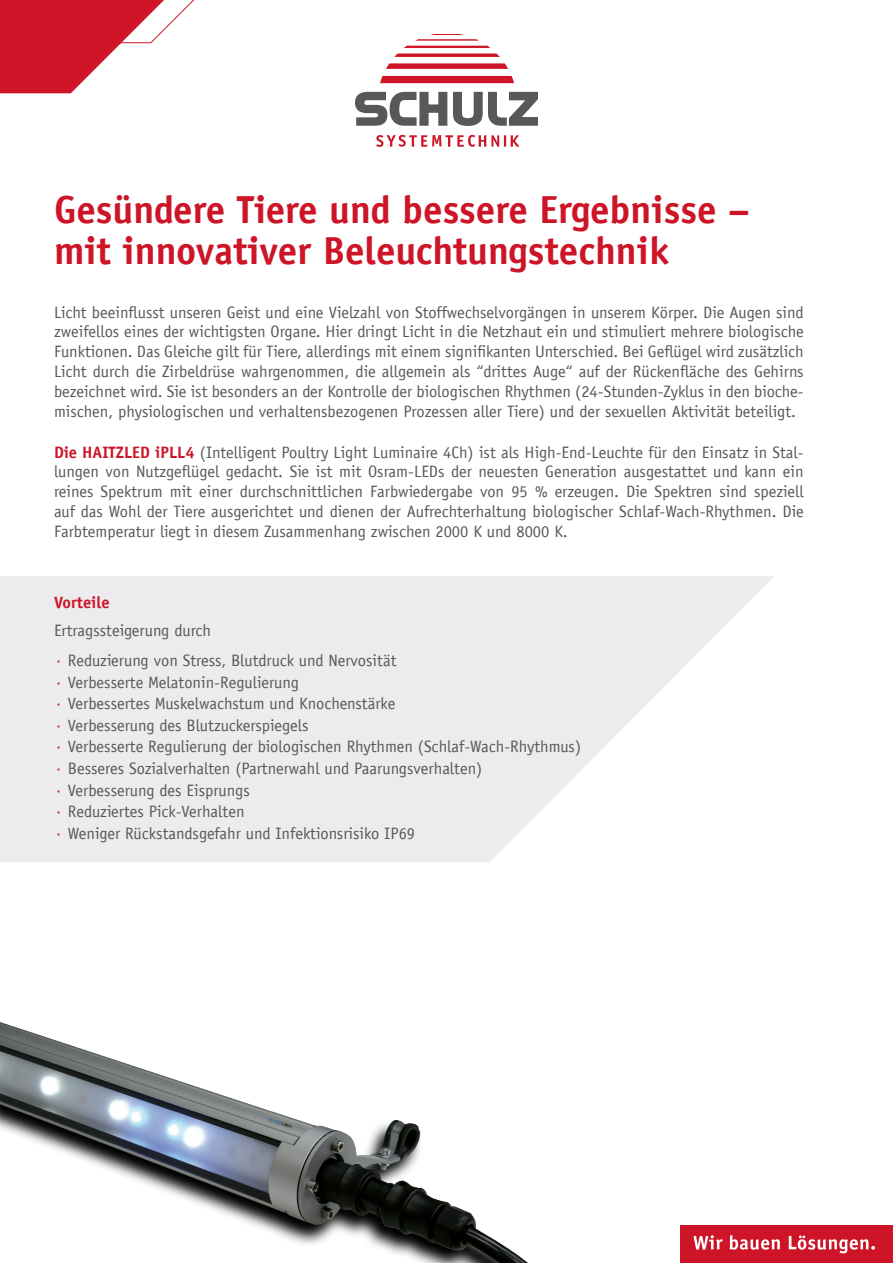
<style>
.page{position:relative;width:893px;height:1263px;background:#fff}
.page>*{position:absolute;margin:0;border:0;box-sizing:border-box;transform-origin:0 0}
.t1{font:700 39px/40.5px "Officina Sans";color:#cd1527}
.t2{font:16.5px/19.8px "Officina Sans";color:#57585a;text-align:justify}
.t3{font:700 16.5px "Officina Sans";color:#cd1527}
.s1{font-weight:700;color:#cd1527}
.s2{font-size:18px;color:#d23532}
</style>
<div class="page">
<svg style="left:0;top:576px;width:774px;height:286px;fill:#ececee"></svg>
<svg style="left:0;top:43px;width:538px;height:50px"></svg>
<svg style="left:0;top:0;width:195px;height:43px"></svg>
<svg style="left:680px;top:1225px;width:213px;height:38px"></svg>
<img style="left:0;top:1022px;width:528px;height:241px">
<svg style="left:376px;top:135px;width:143px;height:12px"></svg>
<svg style="left:355px;top:92px;width:92px;height:34px"></svg>
<svg style="left:453px;top:92px;width:85px;height:34px"></svg>
<svg style="left:380px;top:76px;width:134px;height:7px"></svg>
<svg style="left:386px;top:63px;width:122px;height:6px"></svg>
<svg style="left:394px;top:54px;width:106px;height:3px"></svg>
<svg style="left:404px;top:34px;width:86px;height:14px"></svg>
<h1 class="t1" style="left:54px;top:189px;width:697px">Gesündere Tiere und bessere Ergebnisse – mit innovativer Beleuchtungstechnik</h1>
<p class="t2" style="left:54px;top:302px;width:751px">Licht beeinflusst unseren Geist und eine Vielzahl von Stoffwechselvorgängen in unserem Körper. Die Augen sind zweifellos eines der wichtigsten Organe. Hier dringt Licht in die Netzhaut ein und stimuliert mehrere biologische Funktionen. Das Gleiche gilt für Tiere, allerdings mit einem signifikanten Unterschied. Bei Geflügel wird zusätzlich Licht durch die Zirbeldrüse wahrgenommen, die allgemein als “drittes Auge“ auf der Rückenfläche des Gehirns bezeichnet wird. Sie ist besonders an der Kontrolle der biologischen Rhythmen (24-Stunden-Zyklus in den bioche&shy;mischen, physiologischen und verhaltensbezogenen Prozessen aller Tiere) und der sexuellen Aktivität beteiligt.</p>
<p class="t2" style="left:54px;top:442px;width:751px"><span class="s1">Die HAITZLED iPLL4</span> (Intelligent Poultry Light Luminaire 4Ch) ist als High-End-Leuchte für den Einsatz in Stal&shy;lungen von Nutzgeflügel gedacht. Sie ist mit Osram-LEDs der neuesten Generation ausgestattet und kann ein reines Spektrum mit einer durchschnittlichen Farbwiedergabe von 95 % erzeugen. Die Spektren sind speziell auf das Wohl der Tiere ausgerichtet und dienen der Aufrechterhaltung biologischer Schlaf-Wach-Rhythmen. Die Farbtemperatur liegt in diesem Zusammenhang zwischen 2000 K und 8000 K.</p>
<p class="t3" style="left:54px;top:592px;width:57px">Vorteile</p>
<p class="t2" style="left:54px;top:615px;width:344px;line-height:30.2px">Ertragssteigerung durch<br><span class="s2">·</span> Reduzierung von Stress, Blutdruck und Nervosität</p>
<p class="t2" style="left:54px;top:671px;width:529px;line-height:21.6px;text-align:left"><span class="s2">·</span> Verbesserte Melatonin-Regulierung<br><span class="s2">·</span> Verbessertes Muskelwachstum und Knochenstärke<br><span class="s2">·</span> Verbesserung des Blutzuckerspiegels<br><span class="s2">·</span> Verbesserte Regulierung der biologischen Rhythmen (Schlaf-Wach-Rhythmus) <span class="s2">·</span> Besseres Sozialverhalten (Partnerwahl und Paarungsverhalten)<br><span class="s2">·</span> Verbesserung des Eisprungs<br><span class="s2">·</span> Reduziertes Pick-Verhalten<br><span class="s2">·</span> Weniger Rückstandsgefahr und Infektionsrisiko IP69</p>
</div>
